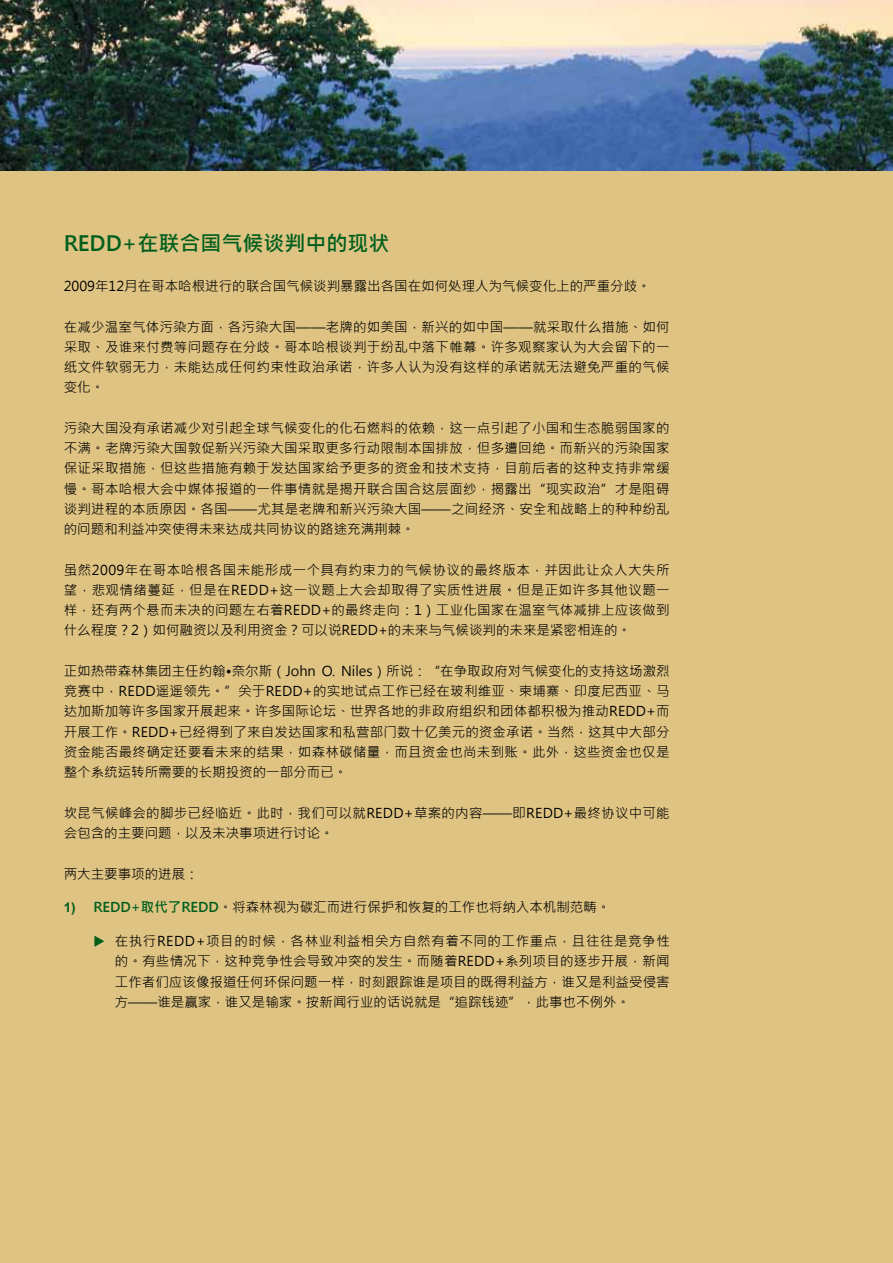
<style>
.page{position:relative;width:893px;height:1263px;background:#dec383}
.page>*{position:absolute;margin:0;border:0;box-sizing:border-box;transform-origin:0 0}
.t1{font:700 21px "Microsoft Jheng Hei";color:#005e1d}
.t2{font:13.5px/20.2px "Microsoft Jheng Hei";color:#000;text-align:justify}
.t3{font:13.5px/20.2px "Microsoft Jheng Hei";letter-spacing:.02em;color:#000}
.s1{font-family:"Arial";font-weight:700;color:#005e1d}
.s2{font-weight:700;color:#005e1d}
.s3{color:#005e1d}
</style>
<div class="page">
<img style="left:0;top:0;width:893px;height:170px">
<h1 class="t1" style="left:64px;top:230px;width:327px">REDD+在联合国气候谈判中的现状</h1>
<p class="t2" style="left:64px;top:276px;width:588px">2009年12月在哥本哈根进行的联合国气候谈判暴露出各国在如何处理人为气候变化上的严重分歧。</p>
<p class="t2" style="left:64px;top:317px;width:607px">在减少温室气体污染方面，各污染大国——老牌的如美国，新兴的如中国——就采取什么措施、如何采取、及谁来付费等问题存在分歧。哥本哈根谈判于纷乱中落下帷幕。许多观察家认为大会留下的一纸文件软弱无力，未能达成任何约束性政治承诺，许多人认为没有这样的承诺就无法避免严重的气候变化。</p>
<p class="t2" style="left:64px;top:418px;width:607px">污染大国没有承诺减少对引起全球气候变化的化石燃料的依赖，这一点引起了小国和生态脆弱国家的不满。老牌污染大国敦促新兴污染大国采取更多行动限制本国排放，但多遭回绝。而新兴的污染国家保证采取措施，但这些措施有赖于发达国家给予更多的资金和技术支持，目前后者的这种支持非常缓慢。哥本哈根大会中媒体报道的一件事情就是揭开联合国合这层面纱，揭露出“现实政治”才是阻碍谈判进程的本质原因。各国——尤其是老牌和新兴污染大国——之间经济、安全和战略上的种种纷乱的问题和利益冲突使得未来达成共同协议的路途充满荆棘。</p>
<p class="t2" style="left:64px;top:560px;width:607px">虽然2009年在哥本哈根各国未能形成一个具有约束力的气候协议的最终版本，并因此让众人大失所望，悲观情绪蔓延，但是在REDD+这一议题上大会却取得了实质性进展。但是正如许多其他议题一样，还有两个悬而未决的问题左右着REDD+的最终走向：1）工业化国家在温室气体减排上应该做到什么程度？2）如何融资以及利用资金？可以说REDD+的未来与气候谈判的未来是紧密相连的。</p>
<p class="t2" style="left:64px;top:661px;width:607px">正如热带森林集团主任约翰•奈尔斯（John O. Niles）所说：“在争取政府对气候变化的支持这场激烈竞赛中，REDD遥遥领先。”关于REDD+的实地试点工作已经在玻利维亚、柬埔寨、印度尼西亚、马达加斯加等许多国家开展起来。许多国际论坛、世界各地的非政府组织和团体都积极为推动REDD+而开展工作。REDD+已经得到了来自发达国家和私营部门数十亿美元的资金承诺。当然，这其中大部分资金能否最终确定还要看未来的结果，如森林碳储量，而且资金也尚未到账。此外，这些资金也仅是整个系统运转所需要的长期投资的一部分而已。</p>
<p class="t3" style="left:64px;top:803px;width:607px">坎昆气候峰会的脚步已经临近。此时，我们可以就REDD+草案的内容——即REDD+最终协议中可能会包含的主要问题，以及未决事项进行讨论。</p>
<p class="t2" style="left:64px;top:863px;width:136px">两大主要事项的进展：</p>
<p class="t2" style="left:64px;top:897px;width:548px"><span class="s1">1)</span> <span class="s2">REDD+取代了REDD</span>。将森林视为碳汇而进行保护和恢复的工作也将纳入本机制范畴。</p>
<p class="t2" style="left:115px;top:931px;width:557px;text-indent:-21px"><span class="s3">◆</span> 在执行REDD+项目的时候，各林业利益相关方自然有着不同的工作重点，且往往是竞争性的。有些情况下，这种竞争性会导致冲突的发生。而随着REDD+系列项目的逐步开展，新闻工作者们应该像报道任何环保问题一样，时刻跟踪谁是项目的既得利益方，谁又是利益受侵害方——谁是赢家，谁又是输家。按新闻行业的话说就是“追踪钱迹”，此事也不例外。</p>
</div>
